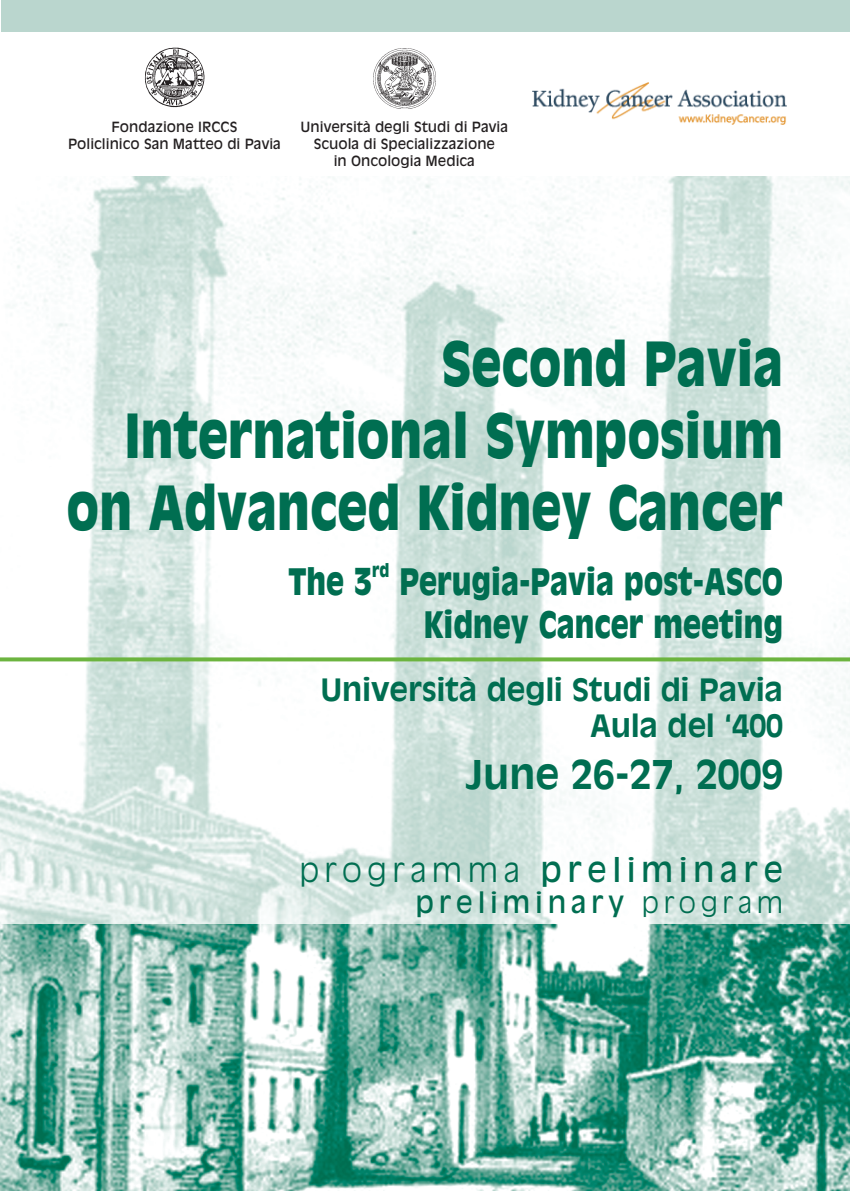
<style>
.page{position:relative;width:850px;height:1191px;background:#fff}
.page>*{position:absolute;margin:0;border:0;box-sizing:border-box;transform-origin:0 0}
.t1{font:900 60px/72px "Antique Olive";color:#006e51;text-align:right;scale:.82 1}
.t2{font:700 39px "Antique Olive";color:#006e51}
.t3{font:900 36px/43.2px "Antique Olive";color:#006e51;text-align:right;scale:.82 1}
.t4{font:32.4px "Antique Olive";letter-spacing:.165em;color:#006e51}
.t5{font:700 30.4px/36.4px "Antique Olive";color:#006e51;text-align:right}
.t6{font:28px "Antique Olive";letter-spacing:.165em;color:#006e51}
.t7{font:900 18px "Antique Olive";color:#006e51;scale:.82 1}
.t8{font:13.8px/16.6px "Antique Olive";color:#231f20;text-align:center}
.s1{font-weight:300}
</style>
<div class="page">
<img style="left:1px;top:176px;width:849px;height:749px">
<img style="left:1px;top:925px;width:849px;height:266px">
<div style="left:1px;top:1px;width:849px;height:175px;background:#bad6ce"></div>
<svg style="left:1px;top:657px;width:849px;height:4px;background:#79ba51"></svg>
<div style="left:1px;top:33px;width:849px;height:143px;background:#fff"></div>
<img style="left:144px;top:47px;width:61px;height:61px">
<img style="left:532px;top:83px;width:254px;height:41px">
<img style="left:374px;top:48px;width:61px;height:60px">
<p class="t8" style="left:68px;top:120px;width:214px">Fondazione IRCCS<br>Policlinico San Matteo di Pavia</p>
<p class="t8" style="left:301px;top:120px;width:209px">Università degli Studi di Pavia<br>Scuola di Specializzazione<br>in Oncologia Medica</p>
<h1 class="t1" style="left:67px;top:331px;width:875px">Second Pavia<br>International Symposium on Advanced Kidney Cancer</h1>
<h3 class="t3" style="left:288px;top:562px;width:104px">The 3</h3>
<h3 class="t7" style="left:372px;top:563px;width:23px">rd</h3>
<h3 class="t3" style="left:399px;top:562px;width:469px">Perugia-Pavia post-ASCO<br>Kidney Cancer meeting</h3>
<h3 class="t5" style="left:320px;top:673px;width:464px">Università degli Studi di Pavia<br>Aula del ‘400</h3>
<h2 class="t2" style="left:466px;top:759px;width:319px">June 26-27, 2009</h2>
<h3 class="t4" style="left:299px;top:856px;width:485px"><span class="s1">programma</span> preliminare</h3>
<h3 class="t6" style="left:416px;top:891px;width:369px">preliminary <span class="s1">program</span></h3>
</div>
